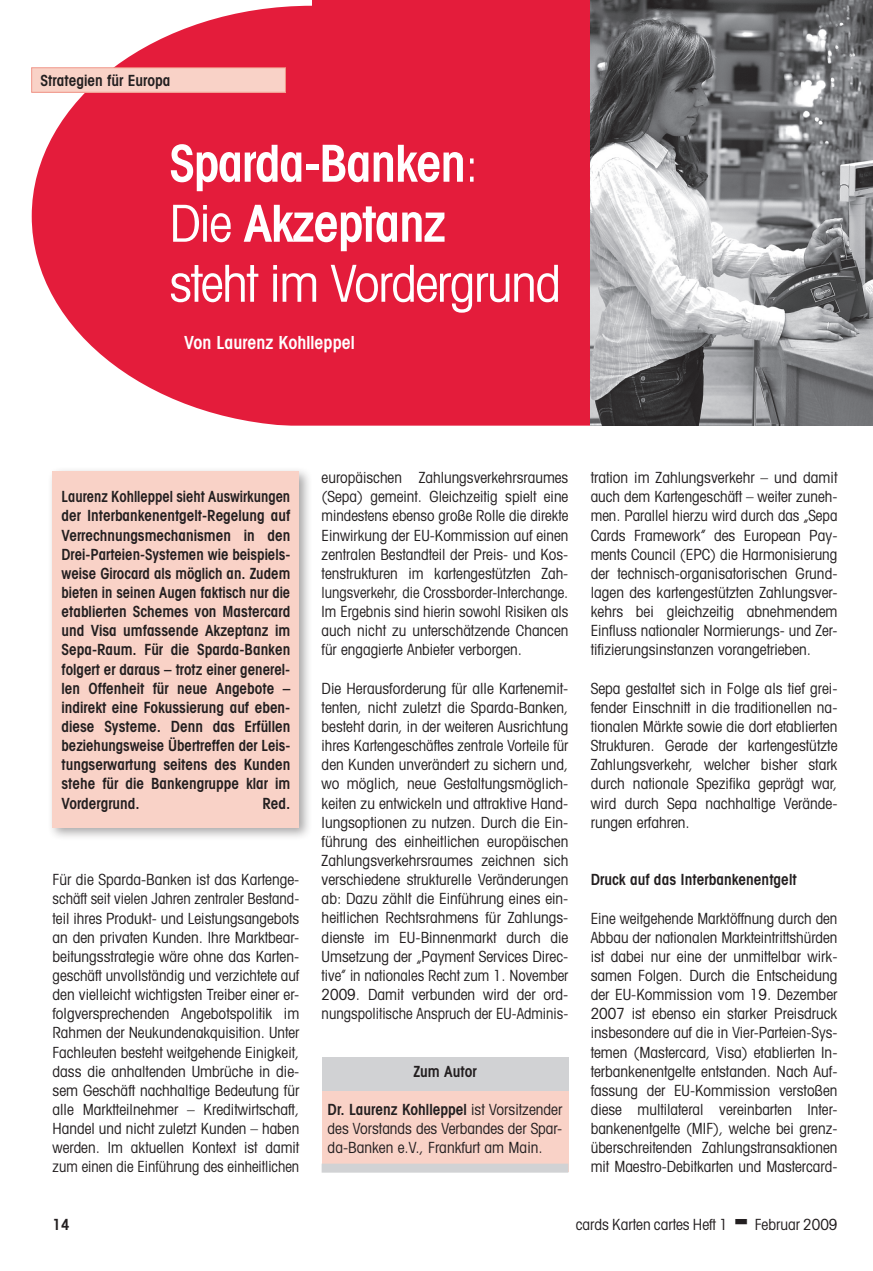
<style>
.page{position:relative;width:873px;height:1271px;background:#fff}
.page>*{position:absolute;margin:0;border:0;box-sizing:border-box;transform-origin:0 0}
.t1{font:600 condensed 51px/60px "Avant Garde";letter-spacing:-.025em;color:#fff}
.t2{font:600 condensed 18px "Avant Garde";color:#fff}
.t3{font:condensed 15.3px/19.2px "Avant Garde";color:#231f20;text-align:justify}
.t4{font:600 condensed 15.3px/19.2px "Avant Garde";color:#231f20;text-align:justify;scale:.95 1}
.t5{font:600 condensed 15.3px "Avant Garde";color:#231f20}
.s1{font-weight:400}
.s2{font-weight:600}
</style>
<div class="page">
<svg style="left:32px;top:6px;width:558px;height:419px;background:#e6324e"></svg>
<div style="left:312px;top:0;width:308px;height:6px;background:#e41c3b"></div>
<div style="left:32px;top:68px;width:253px;height:24px;background:#f9d2c7"></div>
<div style="left:31px;top:67px;width:255px;height:26px;border:1px solid #f09588"></div>
<div style="left:47px;top:465px;width:278px;height:380px;background:#231f20;opacity:.4"></div>
<div style="left:53px;top:471px;width:246px;height:356px;background:#f9d2c7"></div>
<div style="left:321px;top:1085px;width:247px;height:87px;background:#f9d2c7"></div>
<div style="left:321px;top:1057px;width:247px;height:33px;background:#d1d2d4"></div>
<div style="left:321px;top:1163px;width:247px;height:9px;background:#d1d2d4"></div>
<img style="left:590px;top:0;width:283px;height:425px">
<p class="t5" style="left:41px;top:71px;width:131px">Strategien für Europa</p>
<h1 class="t1" style="left:169px;top:133px;width:393px">Sparda-Banken<span class="s1">:<br>Die</span> Akzeptanz<br><span class="s1">steht im Vordergrund</span></h1>
<p class="t2" style="left:184px;top:331px;width:172px">Von Laurenz Kohlleppel</p>
<p class="t4" style="left:62px;top:487px;width:242px">Laurenz Kohlleppel sieht Auswirkungen der Interbankenentgelt-Regelung auf Verrechnungsmechanismen in den Drei-Parteien-Systemen wie beispiels&shy;weise Girocard als möglich an. Zudem bieten in seinen Augen faktisch nur die etablierten Schemes von Mastercard und Visa umfassende Akzeptanz im Sepa-Raum. Für die Sparda-Banken folgert er daraus – trotz einer generel&shy;len Offenheit für neue Angebote – indirekt eine Fokussierung auf eben&shy;diese Systeme. Denn das Erfüllen beziehungsweise Übertreffen der Leis&shy;tungserwartung seitens des Kunden stehe für die Bankengruppe klar im Vordergrund.</p>
<p class="t5" style="left:262px;top:793px;width:29px">Red.</p>
<p class="t3" style="left:53px;top:869px;width:248px">Für die Sparda-Banken ist das Kartenge&shy;schäft seit vielen Jahren zentraler Bestand&shy;teil ihres Produkt- und Leistungsangebots an den privaten Kunden. Ihre Marktbear&shy;beitungsstrategie wäre ohne das Karten&shy;geschäft unvollständig und verzichtete auf den vielleicht wichtigsten Treiber einer er&shy;folgversprechenden Angebotspolitik im Rahmen der Neukundenakquisition. Unter Fachleuten besteht weitgehende Einigkeit, dass die anhaltenden Umbrüche in die&shy;sem Geschäft nachhaltige Bedeutung für alle Marktteilnehmer – Kreditwirtschaft, Handel und nicht zuletzt Kunden – haben werden. Im aktuellen Kontext ist damit zum einen die Einführung des einheitlichen</p>
<p class="t3" style="left:321px;top:467px;width:248px">europäischen Zahlungsverkehrsraumes (Sepa) gemeint. Gleichzeitig spielt eine mindestens ebenso große Rolle die direkte Einwirkung der EU-Kommission auf einen zentralen Bestandteil der Preis- und Kos&shy;tenstrukturen im kartengestützten Zah&shy;lungsverkehr, die Crossborder-Interchange.<br>Im Ergebnis sind hierin sowohl Risiken als auch nicht zu unterschätzende Chancen für engagierte Anbieter verborgen.</p>
<p class="t3" style="left:321px;top:678px;width:248px">Die Herausforderung für alle Kartenemit&shy;tenten, nicht zuletzt die Sparda-Banken, besteht darin, in der weiteren Ausrichtung ihres Kartengeschäftes zentrale Vorteile für den Kunden unverändert zu sichern und, wo möglich, neue Gestaltungsmöglich&shy;keiten zu entwickeln und attraktive Hand&shy;lungsoptionen zu nutzen. Durch die Ein&shy;führung des einheitlichen europäischen Zahlungsverkehrsraumes zeichnen sich verschiedene strukturelle Veränderungen ab: Dazu zählt die Einführung eines ein&shy;heitlichen Rechtsrahmens für Zahlungs&shy;dienste im EU-Binnenmarkt durch die Umsetzung der „Payment Services Direc&shy;tive” in nationales Recht zum 1. November 2009. Damit verbunden wird der ord&shy;nungspolitische Anspruch der EU-Adminis-</p>
<p class="t5" style="left:413px;top:1061px;width:65px">Zum Autor</p>
<p class="t3" style="left:327px;top:1099px;width:236px"><span class="s2">Dr. Laurenz Kohlleppel</span> ist Vorsitzender des Vorstands des Verbandes der Spar&shy;da-Banken e.V., Frankfurt am Main.</p>
<p class="t3" style="left:590px;top:467px;width:248px">tration im Zahlungsverkehr – und damit auch dem Kartengeschäft – weiter zuneh&shy;men. Parallel hierzu wird durch das „Sepa Cards Framework” des European Pay&shy;ments Council (EPC) die Harmonisierung der technisch-organisatorischen Grund&shy;lagen des kartengestützten Zahlungsver&shy;kehrs bei gleichzeitig abnehmendem Einfluss nationaler Normierungs- und Zer&shy;tifizierungsinstanzen vorangetrieben.</p>
<p class="t3" style="left:590px;top:678px;width:248px">Sepa gestaltet sich in Folge als tief grei&shy;fender Einschnitt in die traditionellen na&shy;tionalen Märkte sowie die dort etablierten Strukturen. Gerade der kartengestützte Zahlungsverkehr, welcher bisher stark durch nationale Spezifika geprägt war, wird durch Sepa nachhaltige Verände&shy;rungen erfahren.</p>
<p class="t5" style="left:590px;top:870px;width:207px">Druck auf das Interbankenentgelt</p>
<p class="t3" style="left:590px;top:907px;width:248px">Eine weitgehende Marktöffnung durch den Abbau der nationalen Markteintrittshürden ist dabei nur eine der unmittelbar wirk&shy;samen Folgen. Durch die Entscheidung der EU-Kommission vom 19. Dezember 2007 ist ebenso ein starker Preisdruck insbesondere auf die in Vier-Parteien-Sys&shy;temen (Mastercard, Visa) etablierten In&shy;terbankenentgelte entstanden. Nach Auf&shy;fassung der EU-Kommission verstoßen diese multilateral vereinbarten Inter&shy;bankenentgelte (MIF), welche bei grenz&shy;überschreitenden Zahlungstransaktionen mit Maestro-Debitkarten und Mastercard-</p>
<p class="t5" style="left:53px;top:1214px;width:19px">14</p>
<p class="t3" style="left:575px;top:1214px;width:153px">cards Karten cartes Heft 1</p>
<p class="t3" style="left:754px;top:1214px;width:84px">Februar 2009</p>
</div>
